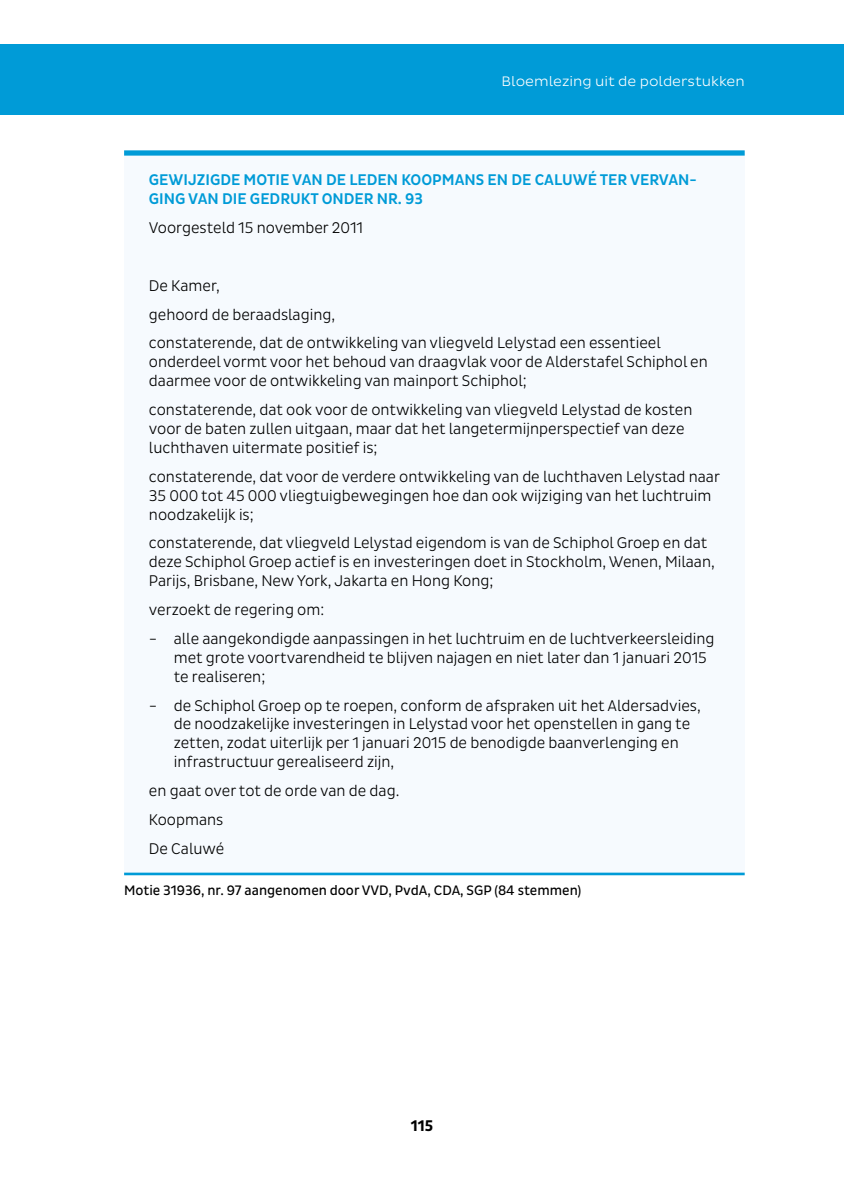
<style>
.page{position:relative;width:844px;height:1191px;background:#fff}
.page>*{position:absolute;margin:0;border:0;box-sizing:border-box;transform-origin:0 0}
.t1{font:300 15.75px/18.9px "Pluto Sans Cond";color:#000}
.t2{font:500 15.75px/18.9px "Pluto Sans Cond";color:#009bd7}
.t3{font:700 15.75px "Pluto Sans Cond";color:#000}
.t4{font:14px "Pluto Sans Cond";color:#000}
.t5{font:300 14px "Pluto Sans";color:#fff}
.s1{font-family:"Pluto Sans"}
</style>
<div class="page">
<div style="left:0;top:44px;width:843px;height:70px;background:#009bd7"></div>
<div style="left:124px;top:154px;width:620px;height:69px;background:#f6fafe"></div>
<div style="left:124px;top:150px;width:620px;height:6px;background:#009bd7"></div>
<div style="left:124px;top:201px;width:620px;height:51px;background:#f6fafe"></div>
<div style="left:124px;top:230px;width:620px;height:51px;background:#f6fafe"></div>
<div style="left:124px;top:259px;width:620px;height:51px;background:#f6fafe"></div>
<div style="left:124px;top:288px;width:620px;height:50px;background:#f6fafe"></div>
<div style="left:124px;top:317px;width:620px;height:88px;background:#f6fafe"></div>
<div style="left:124px;top:383px;width:620px;height:89px;background:#f6fafe"></div>
<div style="left:124px;top:450px;width:620px;height:88px;background:#f6fafe"></div>
<div style="left:124px;top:517px;width:620px;height:88px;background:#f6fafe"></div>
<div style="left:124px;top:583px;width:620px;height:51px;background:#f6fafe"></div>
<div style="left:124px;top:612px;width:620px;height:88px;background:#f6fafe"></div>
<div style="left:124px;top:679px;width:620px;height:107px;background:#f6fafe"></div>
<div style="left:124px;top:764px;width:620px;height:51px;background:#f6fafe"></div>
<div style="left:124px;top:793px;width:620px;height:50px;background:#f6fafe"></div>
<div style="left:124px;top:822px;width:620px;height:50px;background:#f6fafe"></div>
<hr style="left:124px;top:872px;width:620px;height:3px;background:#009bd7">
<p class="t5" style="left:501px;top:73px;width:244px">Bloemlezing uit de polderstukken</p>
<p class="t2" style="left:149px;top:171px;width:549px">GEWIJZIGDE MOTIE VAN DE LEDEN KOOPMANS EN DE CALUWÉ TER VERVAN-<br>GING VAN DIE GEDRUKT ONDER NR. 93</p>
<p class="t1" style="left:149px;top:218px;width:216px">Voorgesteld 15 november 2011</p>
<p class="t1" style="left:149px;top:271px;width:513px;line-height:28.9px">De Kamer,<br>gehoord de beraadslaging,<br>constaterende, dat de ontwikkeling van vliegveld Lelystad een essentieel</p>
<p class="t1" style="left:149px;top:353px;width:560px">onderdeel vormt voor het behoud van draagvlak voor de Alderstafel Schiphol en daarmee voor de ontwikkeling van mainport Schiphol;</p>
<p class="t1" style="left:149px;top:400px;width:545px">constaterende, dat ook voor de ontwikkeling van vliegveld Lelystad de kosten voor de baten zullen uitgaan, maar dat het langetermijnperspectief van deze luchthaven uitermate positief is;</p>
<p class="t1" style="left:149px;top:467px;width:572px">constaterende, dat voor de verdere ontwikkeling van de luchthaven Lelystad naar<br>35 000 tot 45 000 vliegtuigbewegingen hoe dan ook wijziging van het luchtruim noodzakelijk is;</p>
<p class="t1" style="left:149px;top:534px;width:567px">constaterende, dat vliegveld Lelystad eigendom is van de Schiphol Groep en dat deze Schiphol Groep actief is en investeringen doet in Stockholm, Wenen, Milaan,<br>Parijs, Brisbane, New York, Jakarta en Hong Kong;</p>
<p class="t1" style="left:149px;top:600px;width:177px">verzoekt de regering om:</p>
<p class="t1" style="left:174px;top:629px;width:542px;text-indent:-25px"><span class="s1">-</span> alle aangekondigde aanpassingen in het luchtruim en de luchtverkeersleiding met grote voortvarendheid te blijven najagen en niet later dan 1 januari 2015 te realiseren;</p>
<p class="t1" style="left:174px;top:696px;width:528px;text-indent:-25px"><span class="s1">-</span> de Schiphol Groep op te roepen, conform de afspraken uit het Aldersadvies, de noodzakelijke investeringen in Lelystad voor het openstellen in gang te zetten, zodat uiterlijk per 1 januari 2015 de benodigde baanverlenging en infrastructuur gerealiseerd zijn,</p>
<p class="t1" style="left:149px;top:776px;width:252px;line-height:28.9px">en gaat over tot de orde van de dag.<br>Koopmans<br>De Caluwé</p>
<p class="t4" style="left:124px;top:882px;width:458px">Motie 31936, nr. 97 aangenomen door VVD, PvdA, CDA, SGP (84 stemmen)</p>
<p class="t3" style="left:410px;top:1116px;width:24px">115</p>
</div>
